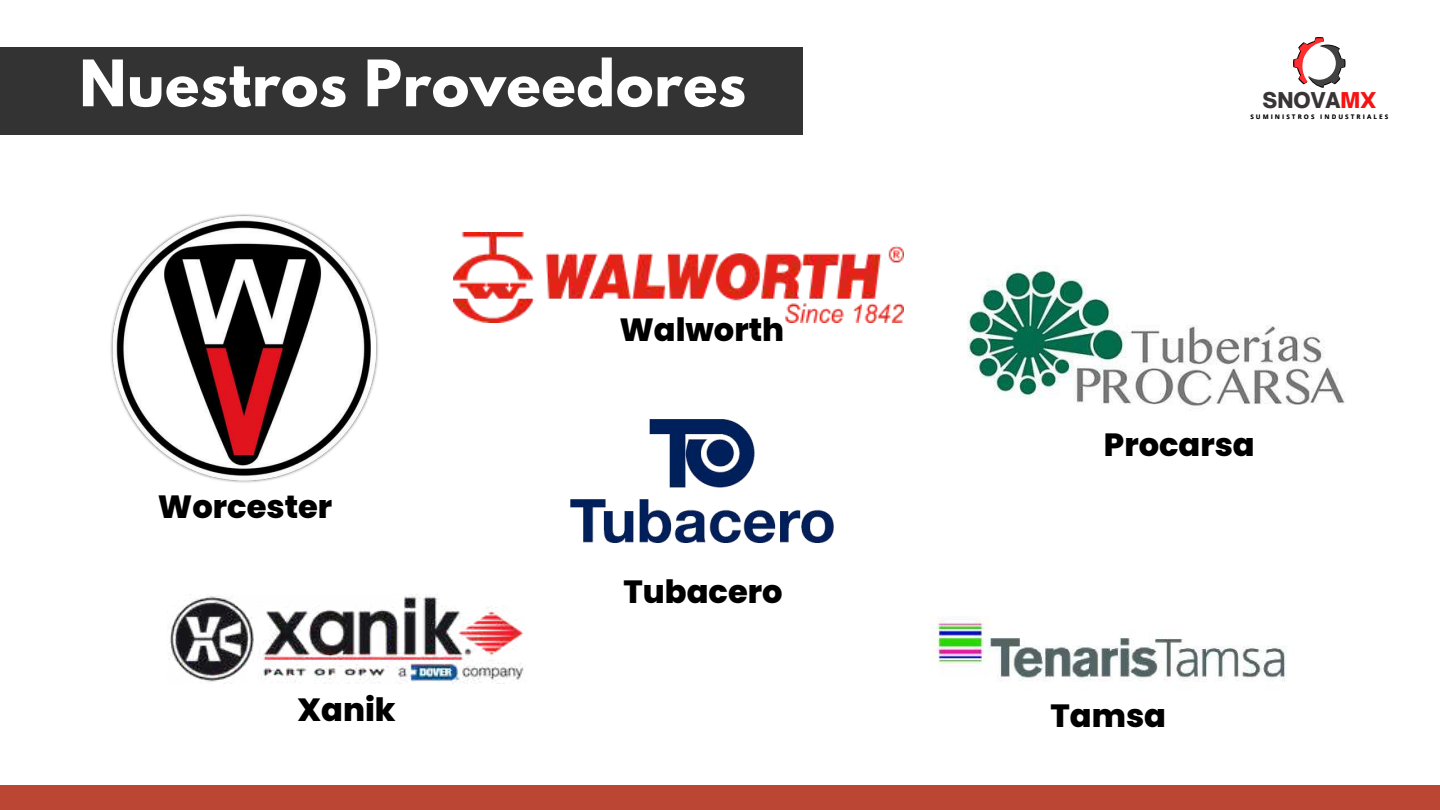
<style>
.page{position:relative;width:1440px;height:810px;background:#fff}
.page>*{position:absolute;margin:0;border:0;box-sizing:border-box;transform-origin:0 0}
.t1{font:700 56.7px "League Spartan";letter-spacing:.015em;color:#fff}
.t2{font:800 32.1px "Poppins";color:#000}
.t3{font:900 20.9px "Open Sauce One";color:#393536}
.t4{font:700 6.3px "Open Sans";letter-spacing:.34em;color:#000}
.s1{color:#f61212}
</style>
<div class="page">
<svg style="left:1293px;top:37px;width:53px;height:51px"></svg>
<div style="left:0;top:48px;width:803px;height:87px;background:#333"></div>
<div style="left:0;top:786px;width:1440px;height:24px;background:#bb4634"></div>
<img style="left:110px;top:214px;width:269px;height:269px">
<img style="left:570px;top:419px;width:264px;height:124px">
<img style="left:931px;top:616px;width:356px;height:66px">
<img style="left:453px;top:233px;width:450px;height:90px">
<img style="left:169px;top:594px;width:355px;height:89px">
<img style="left:967px;top:266px;width:378px;height:142px">
<h1 class="t1" style="left:80px;top:55px;width:668px">Nuestros Proveedores</h1>
<p class="t2" style="left:158px;top:485px;width:176px">Worcester</p>
<p class="t2" style="left:297px;top:687px;width:100px">Xanik</p>
<p class="t2" style="left:619px;top:307px;width:166px">Walworth</p>
<p class="t2" style="left:623px;top:569px;width:161px">Tubacero</p>
<p class="t3" style="left:1263px;top:88px;width:115px">SNOVA<span class="s1">MX</span></p>
<p class="t4" style="left:1250px;top:112px;width:139px">SUMINISTROS INDUSTRIALES</p>
<p class="t2" style="left:1104px;top:422px;width:152px">Procarsa</p>
<p class="t2" style="left:1051px;top:693px;width:117px">Tamsa</p>
</div>
